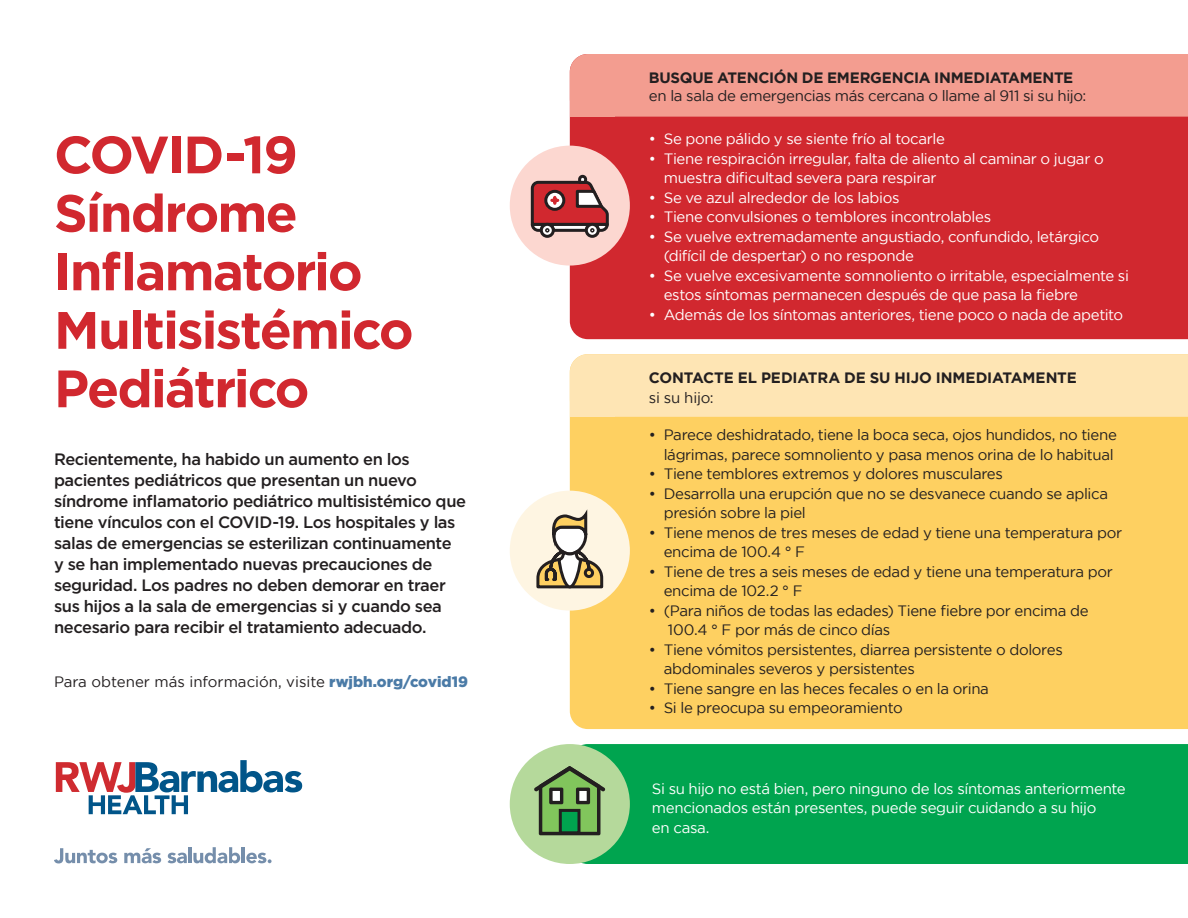
<style>
.page{position:relative;width:1188px;height:918px;background:#fff}
.page>*{position:absolute;margin:0;border:0;box-sizing:border-box;transform-origin:0 0}
.t1{font:700 52.5px/58.5px "Gotham";letter-spacing:-.035em;color:#d1282f}
.t2{font:500 16.5px/21px "Gotham";letter-spacing:-.025em;color:#231f20}
.t3{font:15px/19.5px "Gotham";letter-spacing:-.02em;color:#231f20}
.t4{font:15px/19.5px "Gotham";letter-spacing:-.02em;color:#fff}
.t5{font:700 15px "Gotham";letter-spacing:-.015em;color:#231f20}
.t6{font:15px "Gotham";color:#231f20}
.s1{font-weight:900;color:#4b7ba7}
</style>
<div class="page">
<div style="left:570px;top:117px;width:618px;height:222px;background:#d1282f"></div>
<div style="left:570px;top:54px;width:618px;height:63px;background:#f39d90"></div>
<div style="left:570px;top:91px;width:45px;height:26px;background:#f39d90"></div>
<svg style="left:56px;top:760px;width:246px;height:54px"></svg>
<svg style="left:54px;top:848px;width:63px;height:15px"></svg>
<svg style="left:124px;top:848px;width:37px;height:15px"></svg>
<svg style="left:168px;top:853px;width:19px;height:10px"></svg>
<hr style="left:188px;top:847px;width:4px;height:16px;background:#758eab">
<svg style="left:193px;top:847px;width:47px;height:16px"></svg>
<hr style="left:242px;top:847px;width:3px;height:16px;background:#758eab">
<svg style="left:246px;top:853px;width:26px;height:10px"></svg>
<div style="left:510px;top:146px;width:120px;height:120px;background:#fcd7d0;border-radius:50%"></div>
<div style="left:570px;top:417px;width:618px;height:312px;background:#fed061"></div>
<div style="left:570px;top:354px;width:618px;height:63px;background:#fee5b4"></div>
<div style="left:570px;top:391px;width:45px;height:26px;background:#fee5b4"></div>
<div style="left:510px;top:491px;width:120px;height:120px;background:#fef5e2;border-radius:50%"></div>
<div style="left:578px;top:744px;width:610px;height:120px;background:#00a44f"></div>
<div style="left:510px;top:744px;width:120px;height:120px;background:#b5d99b;border-radius:50%"></div>
<div style="left:540px;top:223px;width:15px;height:15px;border:3px solid #231f20;border-radius:50%"></div>
<div style="left:585px;top:223px;width:15px;height:15px;border:3px solid #231f20;border-radius:50%"></div>
<svg style="left:530px;top:174px;width:79px;height:59px"></svg>
<svg style="left:536px;top:513px;width:68px;height:76px"></svg>
<svg style="left:534px;top:766px;width:71px;height:70px"></svg>
<h1 class="t1" style="left:54px;top:124px;width:361px">COVID-19<br>Síndrome<br>Inflamatorio<br>Multisistémico<br>Pediátrico</h1>
<p class="t2" style="left:54px;top:449px;width:414px">Recientemente, ha habido un aumento en los pacientes pediátricos que presentan un nuevo síndrome inflamatorio pediátrico multisistémico que tiene vínculos con el COVID-19. Los hospitales y las salas de emergencias se esterilizan continuamente<br>y se han implementado nuevas precauciones de seguridad. Los padres no deben demorar en traer sus hijos a la sala de emergencias si y cuando sea necesario para recibir el tratamiento adecuado.</p>
<p class="t6" style="left:54px;top:674px;width:415px">Para obtener más información, visite <span class="s1">rwjbh.org/covid19</span></p>
<p class="t5" style="left:649px;top:69px;width:426px">BUSQUE ATENCIÓN DE EMERGENCIA INMEDIATAMENTE</p>
<p class="t3" style="left:649px;top:86px;width:439px">en la sala de emergencias más cercana o llame al 911 si su hijo:</p>
<p class="t4" style="left:649px;top:129px;width:298px">• Se pone pálido y se siente frío al tocarle</p>
<p class="t4" style="left:664px;top:148px;width:442px;text-indent:-15px">• Tiene respiración irregular, falta de aliento al caminar o jugar o muestra dificultad severa para respirar</p>
<p class="t4" style="left:649px;top:187px;width:252px">• Se ve azul alrededor de los labios</p>
<p class="t4" style="left:649px;top:207px;width:344px">• Tiene convulsiones o temblores incontrolables</p>
<p class="t4" style="left:664px;top:226px;width:437px;text-indent:-15px">• Se vuelve extremadamente angustiado, confundido, letárgico (difícil de despertar) o no responde</p>
<p class="t4" style="left:664px;top:265px;width:467px;text-indent:-15px">• Se vuelve excesivamente somnoliento o irritable, especialmente si estos síntomas permanecen después de que pasa la fiebre</p>
<p class="t4" style="left:649px;top:304px;width:476px">• Además de los síntomas anteriores, tiene poco o nada de apetito</p>
<p class="t5" style="left:649px;top:369px;width:429px">CONTACTE EL PEDIATRA DE SU HIJO INMEDIATAMENTE</p>
<p class="t3" style="left:649px;top:387px;width:66px">si su hijo:</p>
<p class="t3" style="left:649px;top:425px;width:470px;text-align:right">• Parece deshidratado, tiene la boca seca, ojos hundidos, no tiene lágrimas, parece somnoliento y pasa menos orina de lo habitual</p>
<p class="t3" style="left:649px;top:464px;width:356px">• Tiene temblores extremos y dolores musculares</p>
<p class="t3" style="left:664px;top:483px;width:446px;text-indent:-15px">• Desarrolla una erupción que no se desvanece cuando se aplica presión sobre la piel</p>
<p class="t3" style="left:664px;top:522px;width:460px;text-indent:-15px">• Tiene menos de tres meses de edad y tiene una temperatura por encima de 100.4 ° F</p>
<p class="t3" style="left:664px;top:561px;width:451px;text-indent:-15px">• Tiene de tres a seis meses de edad y tiene una temperatura por encima de 102.2 ° F</p>
<p class="t3" style="left:668px;top:600px;width:422px;text-indent:-19px">• (Para niños de todas las edades) Tiene fiebre por encima de<br>100.4 ° F por más de cinco días</p>
<p class="t3" style="left:664px;top:639px;width:401px;text-indent:-15px">• Tiene vómitos persistentes, diarrea persistente o dolores abdominales severos y persistentes</p>
<p class="t3" style="left:649px;top:678px;width:342px">• Tiene sangre en las heces fecales o en la orina</p>
<p class="t3" style="left:649px;top:698px;width:255px">• Si le preocupa su empeoramiento</p>
<p class="t4" style="left:652px;top:779px;width:475px">Si su hijo no está bien, pero ninguno de los síntomas anteriormente mencionados están presentes, puede seguir cuidando a su hijo<br>en casa.</p>
</div>
